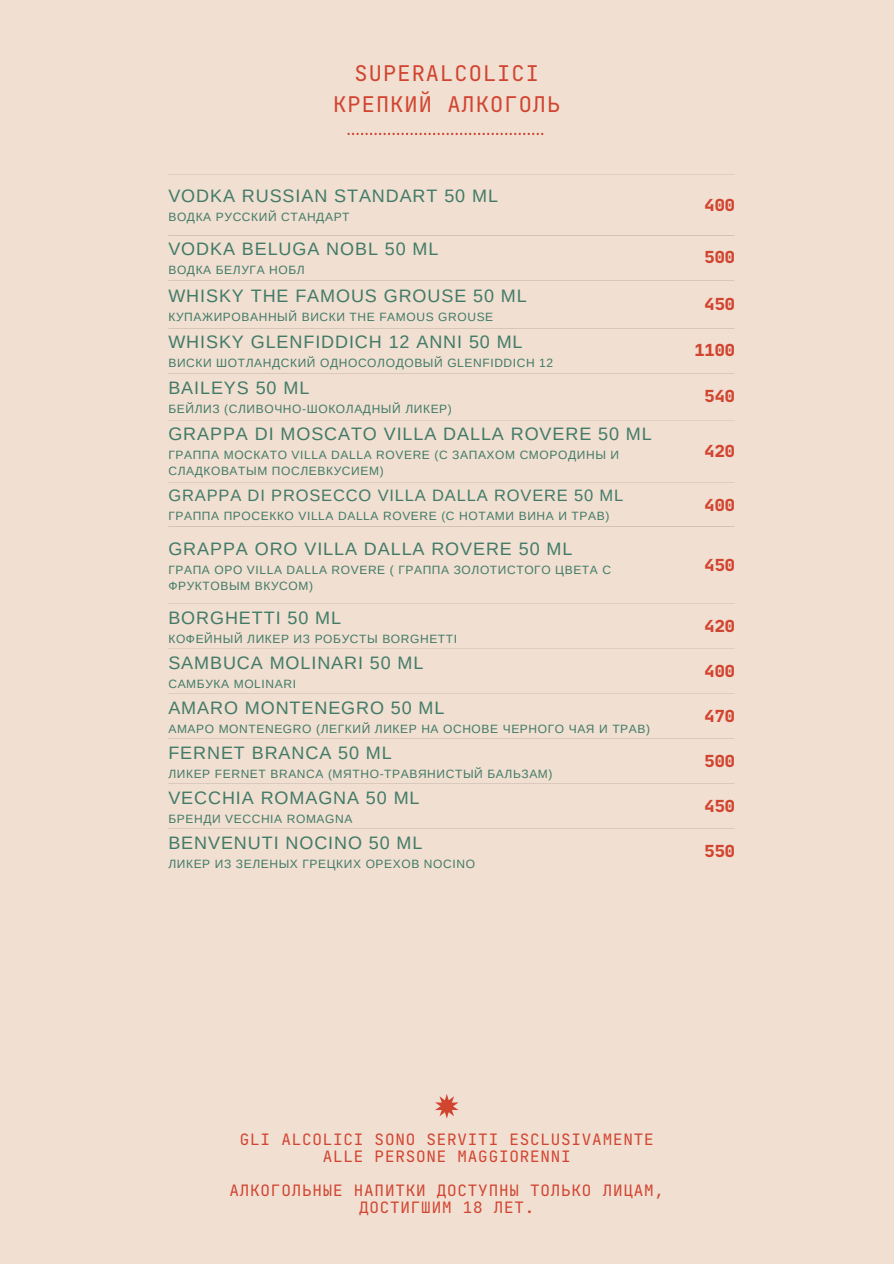
<style>
.page{position:relative;width:894px;height:1264px;background:#fff}
.page>*{position:absolute;margin:0;border:0;box-sizing:border-box;transform-origin:0 0}
.t1{font:21.9px/30.3px "Jet Brains Mono";letter-spacing:.05em;color:#d14430;text-align:center}
.t2{font:18px "Arimo";letter-spacing:.05em;color:#417b68}
.t3{font:800 expanded 16.8px "Jet Brains Mono";color:#d14430}
.t4{font:16.5px "Arimo";letter-spacing:.05em;color:#417b68}
.t5{font:15.9px/16.8px "Jet Brains Mono";letter-spacing:.05em;color:#d14430;text-align:center}
.t6{font:12px/16px "Arimo";letter-spacing:.05em;color:#417b68}
</style>
<div class="page">
<div style="left:0;top:0;width:893px;height:1263px;background:#f1dfd1"></div>
<svg style="left:435px;top:1094px;width:23px;height:24px"></svg>
<svg style="left:347px;top:133px;width:196px;height:2px"></svg>
<h1 class="t1" style="left:333px;top:58px;width:229px">SUPERALCOLICI<br>КРЕПКИЙ АЛКОГОЛЬ</h1>
<p class="t2" style="left:168px;top:186px;width:331px">VODKA RUSSIAN STANDART 50 ML</p>
<p class="t6" style="left:168px;top:209px;width:183px">ВОДКА РУССКИЙ СТАНДАРТ</p>
<p class="t2" style="left:168px;top:239px;width:271px">VODKA BELUGA NOBL 50 ML</p>
<p class="t6" style="left:168px;top:262px;width:138px">ВОДКА БЕЛУГА НОБЛ</p>
<p class="t2" style="left:168px;top:286px;width:360px">WHISKY THE FAMOUS GROUSE 50 ML</p>
<p class="t6" style="left:168px;top:309px;width:326px">КУПАЖИРОВАННЫЙ ВИСКИ THE FAMOUS GROUSE</p>
<p class="t2" style="left:168px;top:332px;width:355px">WHISKY GLENFIDDICH 12 ANNI 50 ML</p>
<p class="t6" style="left:168px;top:355px;width:386px">ВИСКИ ШОТЛАНДСКИЙ ОДНОСОЛОДОВЫЙ GLENFIDDICH 12</p>
<p class="t2" style="left:168px;top:378px;width:142px">BAILEYS 50 ML</p>
<p class="t6" style="left:168px;top:401px;width:285px">БЕЙЛИЗ (СЛИВОЧНО-ШОКОЛАДНЫЙ ЛИКЕР)</p>
<p class="t2" style="left:168px;top:424px;width:485px">GRAPPA DI MOSCATO VILLA DALLA ROVERE 50 ML</p>
<p class="t6" style="left:168px;top:447px;width:452px">ГРАППА МОСКАТО VILLA DALLA ROVERE (С ЗАПАХОМ СМОРОДИНЫ И<br>СЛАДКОВАТЫМ ПОСЛЕВКУСИЕМ)</p>
<p class="t4" style="left:168px;top:486px;width:456px">GRAPPA DI PROSECCO VILLA DALLA ROVERE 50 ML</p>
<p class="t6" style="left:168px;top:508px;width:442px">ГРАППА ПРОСЕККО VILLA DALLA ROVERE (С НОТАМИ ВИНА И ТРАВ)</p>
<p class="t2" style="left:168px;top:538px;width:405px">GRAPPA ORO VILLA DALLA ROVERE 50 ML</p>
<p class="t6" style="left:168px;top:562px;width:444px">ГРАПА ОРО VILLA DALLA ROVERE ( ГРАППА ЗОЛОТИСТОГО ЦВЕТА С<br>ФРУКТОВЫМ ВКУСОМ)</p>
<p class="t2" style="left:168px;top:607px;width:174px">BORGHETTI 50 ML</p>
<p class="t6" style="left:168px;top:630px;width:290px">КОФЕЙНЫЙ ЛИКЕР ИЗ РОБУСТЫ BORGHETTI</p>
<p class="t2" style="left:168px;top:652px;width:256px">SAMBUCA MOLINARI 50 ML</p>
<p class="t6" style="left:168px;top:675px;width:129px">САМБУКА MOLINARI</p>
<p class="t2" style="left:168px;top:697px;width:277px">AMARO MONTENEGRO 50 ML</p>
<p class="t6" style="left:168px;top:720px;width:483px">АМАРО MONTENEGRO (ЛЕГКИЙ ЛИКЕР НА ОСНОВЕ ЧЕРНОГО ЧАЯ И ТРАВ)</p>
<p class="t2" style="left:168px;top:742px;width:225px">FERNET BRANCA 50 ML</p>
<p class="t6" style="left:168px;top:765px;width:385px">ЛИКЕР FERNET BRANCA (МЯТНО-ТРАВЯНИСТЫЙ БАЛЬЗАМ)</p>
<p class="t2" style="left:168px;top:787px;width:253px">VECCHIA ROMAGNA 50 ML</p>
<p class="t6" style="left:168px;top:810px;width:185px">БРЕНДИ VECCHIA ROMAGNA</p>
<p class="t2" style="left:168px;top:832px;width:255px">BENVENUTI NOCINO 50 ML</p>
<p class="t6" style="left:168px;top:855px;width:308px">ЛИКЕР ИЗ ЗЕЛЕНЫХ ГРЕЦКИХ ОРЕХОВ NOCINO</p>
<p class="t3" style="left:704px;top:194px;width:32px">400</p>
<p class="t3" style="left:704px;top:247px;width:32px">500</p>
<p class="t3" style="left:704px;top:294px;width:32px">450</p>
<p class="t3" style="left:694px;top:340px;width:42px">1100</p>
<p class="t3" style="left:704px;top:386px;width:32px">540</p>
<p class="t3" style="left:704px;top:440px;width:32px">420</p>
<p class="t3" style="left:704px;top:494px;width:32px">400</p>
<p class="t3" style="left:704px;top:555px;width:32px">450</p>
<p class="t3" style="left:704px;top:615px;width:32px">420</p>
<p class="t3" style="left:704px;top:660px;width:32px">400</p>
<p class="t3" style="left:704px;top:705px;width:32px">470</p>
<p class="t3" style="left:704px;top:750px;width:32px">500</p>
<p class="t3" style="left:704px;top:795px;width:32px">450</p>
<p class="t3" style="left:704px;top:840px;width:32px">550</p>
<p class="t5" style="left:240px;top:1131px;width:415px">GLI ALCOLICI SONO SERVITI ESCLUSIVAMENTE<br>ALLE PERSONE MAGGIORENNI</p>
<p class="t5" style="left:229px;top:1181px;width:436px">АЛКОГОЛЬНЫЕ НАПИТКИ ДОСТУПНЫ ТОЛЬКО ЛИЦАМ,<br>ДОСТИГШИМ 18 ЛЕТ.</p>
</div>
